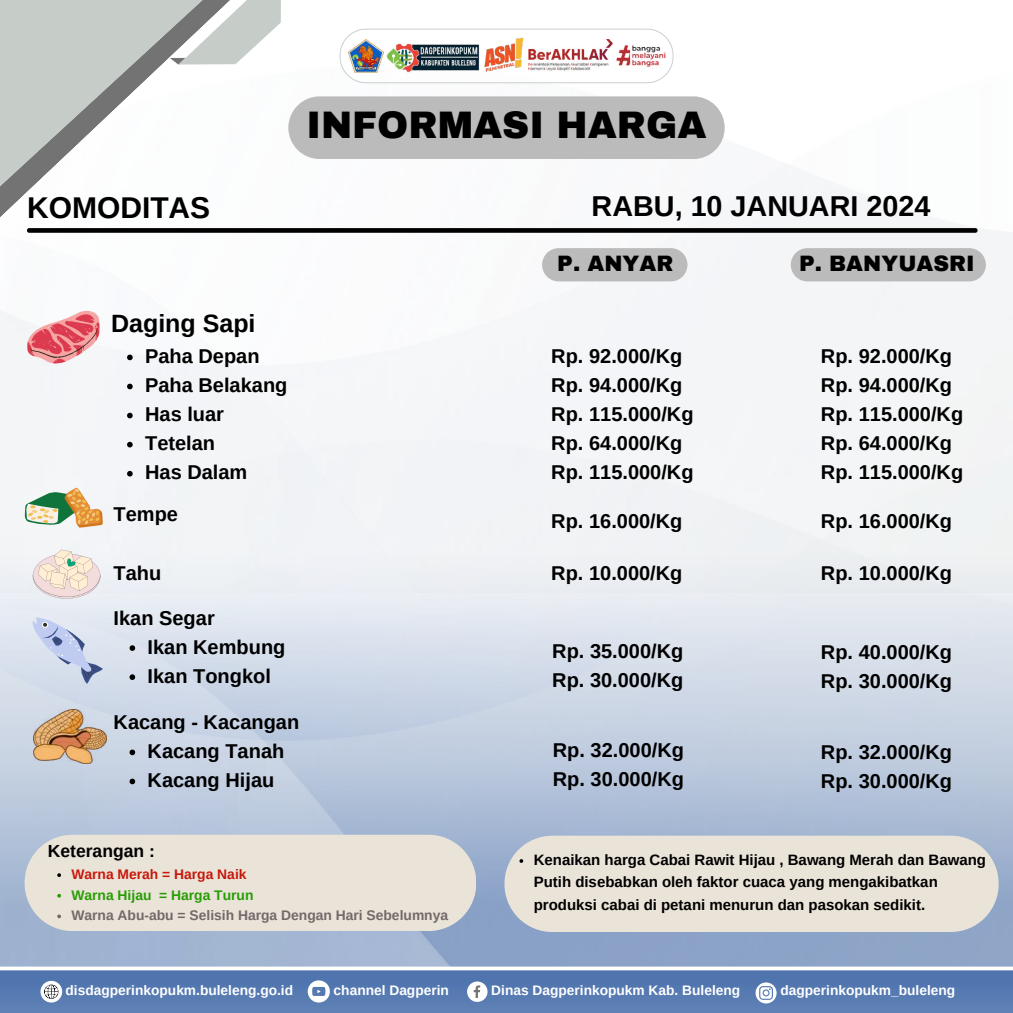
<style>
.page{position:relative;width:1013px;height:1013px;background:#fff}
.page>*{position:absolute;margin:0;border:0;box-sizing:border-box;transform-origin:0 0}
.t1{font:900 37.5px "Archivo";color:#000}
.t2{font:700 30px "Arimo";color:#000}
.t3{font:700 28.75px "Arimo";color:#000}
.t4{font:700 25px "Arimo";color:#000}
.t5{font:900 21.75px "Archivo";color:#000}
.t6{font:700 20px/29px "Arimo";color:#000}
.t7{font:700 17.5px "Arimo";color:#000}
.t8{font:700 15px/22.5px "Arimo";color:#000}
.t9{font:700 13.88px "Arimo";color:#726969}
.t10{font:700 13.88px "Arimo";color:#279d04}
.t11{font:700 13.88px "Arimo";color:#c7180b}
.t12{font:700 13.75px "Arimo";color:#fff}
</style>
<div class="page">
<div style="left:0;top:549px;width:1012px;height:463px;background:#5579b1"></div>
<img style="left:0;top:592px;width:1012px;height:374px">
<img style="left:0;top:28px;width:1012px;height:564px">
<svg style="left:467px;top:981px;width:20px;height:20px"></svg>
<svg style="left:40px;top:980px;width:22px;height:22px"></svg>
<svg style="left:308px;top:980px;width:22px;height:22px"></svg>
<svg style="left:755px;top:982px;width:21px;height:21px"></svg>
<svg style="left:0;top:966px;width:1012px;height:4px;background:#eff2f7"></svg>
<svg style="left:339px;top:29px;width:334px;height:54px"></svg>
<img style="left:349px;top:39px;width:34px;height:33px">
<img style="left:386px;top:42px;width:94px;height:30px">
<img style="left:528px;top:39px;width:82px;height:32px">
<img style="left:610px;top:39px;width:61px;height:35px">
<img style="left:481px;top:32px;width:47px;height:47px">
<svg style="left:243px;top:0;width:38px;height:65px"></svg>
<svg style="left:0;top:0;width:243px;height:266px"></svg>
<svg style="left:0;top:0;width:224px;height:215px"></svg>
<svg style="left:27px;top:228px;width:950px;height:5px;background:#0f0f0f"></svg>
<div style="left:288px;top:96px;width:436px;height:63px;background:#bbb;border-radius:31px"></div>
<div style="left:542px;top:248px;width:145px;height:33px;background:#bbb"></div>
<div style="left:790px;top:248px;width:195px;height:33px;background:#bbb"></div>
<svg style="left:27px;top:309px;width:73px;height:55px"></svg>
<svg style="left:21px;top:487px;width:82px;height:40px"></svg>
<svg style="left:33px;top:550px;width:67px;height:48px;background:#ede0d8"></svg>
<svg style="left:24px;top:611px;width:79px;height:76px;background:#ccd5e8"></svg>
<img style="left:34px;top:709px;width:73px;height:55px">
<div style="left:25px;top:834px;width:451px;height:97px;background:#eae3d8"></div>
<svg style="left:127px;top:354px;width:6px;height:6px"></svg>
<svg style="left:127px;top:383px;width:6px;height:6px"></svg>
<svg style="left:127px;top:413px;width:6px;height:5px"></svg>
<svg style="left:127px;top:442px;width:6px;height:5px"></svg>
<svg style="left:127px;top:471px;width:6px;height:5px"></svg>
<svg style="left:129px;top:645px;width:6px;height:6px"></svg>
<svg style="left:129px;top:674px;width:6px;height:6px"></svg>
<svg style="left:129px;top:749px;width:6px;height:6px"></svg>
<svg style="left:129px;top:778px;width:6px;height:6px"></svg>
<svg style="left:57px;top:873px;width:4px;height:4px"></svg>
<svg style="left:57px;top:893px;width:4px;height:4px"></svg>
<svg style="left:57px;top:914px;width:4px;height:4px"></svg>
<div style="left:504px;top:835px;width:494px;height:97px;background:#eae3d8"></div>
<svg style="left:519px;top:859px;width:4px;height:3px"></svg>
<h1 class="t1" style="left:306px;top:105px;width:401px">INFORMASI HARGA</h1>
<h2 class="t2" style="left:27px;top:191px;width:185px">KOMODITAS</h2>
<h3 class="t3" style="left:591px;top:190px;width:340px">RABU, 10 JANUARI 2024</h3>
<p class="t5" style="left:557px;top:252px;width:118px">P. ANYAR</p>
<p class="t5" style="left:799px;top:252px;width:177px">P. BANYUASRI</p>
<p class="t4" style="left:111px;top:309px;width:146px">Daging Sapi</p>
<p class="t6" style="left:145px;top:341px;width:144px">Paha Depan<br>Paha Belakang<br>Has luar<br>Tetelan<br>Has Dalam</p>
<p class="t6" style="left:551px;top:341px;width:144px">Rp. 92.000/Kg<br>Rp. 94.000/Kg<br>Rp. 115.000/Kg<br>Rp. 64.000/Kg<br>Rp. 115.000/Kg</p>
<p class="t6" style="left:551px;top:507px;width:133px">Rp. 16.000/Kg</p>
<p class="t6" style="left:821px;top:341px;width:144px">Rp. 92.000/Kg<br>Rp. 94.000/Kg<br>Rp. 115.000/Kg<br>Rp. 64.000/Kg<br>Rp. 115.000/Kg</p>
<p class="t6" style="left:114px;top:500px;width:66px">Tempe</p>
<p class="t6" style="left:821px;top:507px;width:133px">Rp. 16.000/Kg</p>
<p class="t6" style="left:114px;top:558px;width:49px">Tahu</p>
<p class="t6" style="left:551px;top:558px;width:133px">Rp. 10.000/Kg</p>
<p class="t6" style="left:821px;top:558px;width:133px">Rp. 10.000/Kg</p>
<p class="t6" style="left:148px;top:603px;width:139px;text-indent:-34px">Ikan Segar<br>Ikan Kembung<br>Ikan Tongkol</p>
<p class="t6" style="left:552px;top:636px;width:133px">Rp. 35.000/Kg<br>Rp. 30.000/Kg</p>
<p class="t6" style="left:821px;top:637px;width:133px">Rp. 40.000/Kg<br>Rp. 30.000/Kg</p>
<p class="t6" style="left:148px;top:707px;width:153px;text-indent:-34px">Kacang - Kacangan<br>Kacang Tanah<br>Kacang Hijau</p>
<p class="t7" style="left:48px;top:841px;width:108px">Keterangan :</p>
<p class="t11" style="left:71px;top:866px;width:177px">Warna Merah = Harga Naik</p>
<p class="t10" style="left:71px;top:887px;width:183px">Warna Hijau = Harga Turun</p>
<p class="t9" style="left:71px;top:907px;width:378px">Warna Abu-abu = Selisih Harga Dengan Hari Sebelumnya</p>
<p class="t6" style="left:553px;top:735px;width:133px">Rp. 32.000/Kg<br>Rp. 30.000/Kg</p>
<p class="t6" style="left:821px;top:737px;width:133px">Rp. 32.000/Kg<br>Rp. 30.000/Kg</p>
<p class="t8" style="left:533px;top:848px;width:454px">Kenaikan harga Cabai Rawit Hijau , Bawang Merah dan Bawang<br>Putih disebabkan oleh faktor cuaca yang mengakibatkan produksi cabai di petani menurun dan pasokan sedikit.</p>
<p class="t12" style="left:66px;top:983px;width:229px">disdagperinkopukm.buleleng.go.id</p>
<p class="t12" style="left:333px;top:982px;width:117px">channel Dagperin</p>
<p class="t12" style="left:491px;top:983px;width:250px">Dinas Dagperinkopukm Kab. Buleleng</p>
<p class="t12" style="left:780px;top:983px;width:176px">dagperinkopukm_buleleng</p>
</div>
